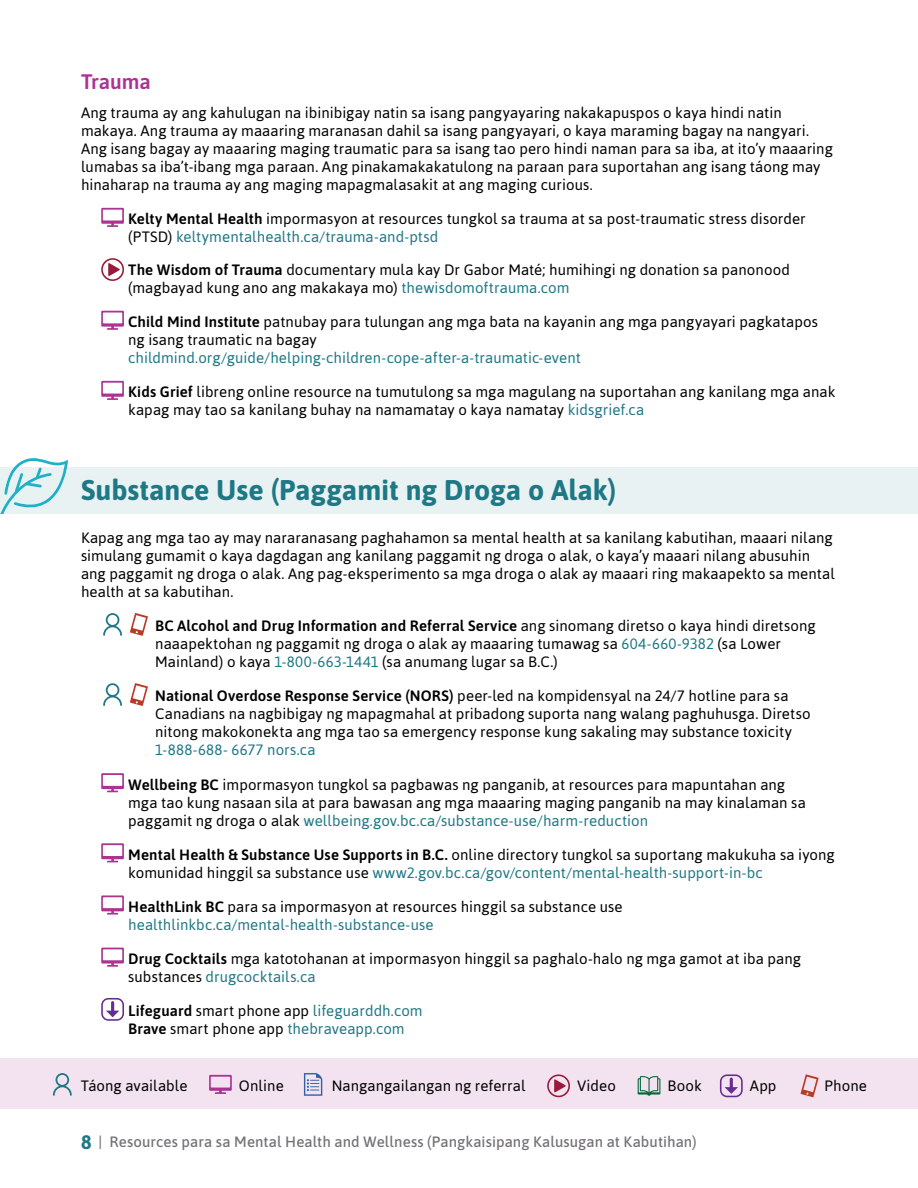
<style>
.page{position:relative;width:918px;height:1188px;background:#fff}
.page>*{position:absolute;margin:0;border:0;box-sizing:border-box;transform-origin:0 0}
.t1{font:700 28.5px "Asap";color:#1f7885}
.t2{font:600 21px "Asap";letter-spacing:-.005em;color:#ab3493}
.t3{font:15px/18px "Asap";letter-spacing:.005em;color:#000}
.t4{font:15px/18px "Asap";letter-spacing:.005em;color:#1f7885}
.t5{font:500 15px "Asap";letter-spacing:.005em;color:#767378}
.s1{font-weight:600}
.s2{color:#1f7885}
.s3{font-weight:600;color:#000}
.s4{color:#000}
.s5{font-weight:700;font-size:19.5px;color:#1f7885}
</style>
<div class="page">
<div style="left:0;top:1059px;width:918px;height:50px;background:#f3e3f0"></div>
<svg style="left:53px;top:1073px;width:19px;height:23px"></svg>
<svg style="left:209px;top:1075px;width:23px;height:19px"></svg>
<svg style="left:304px;top:1073px;width:18px;height:23px"></svg>
<svg style="left:547px;top:1074px;width:23px;height:23px"></svg>
<svg style="left:638px;top:1076px;width:22px;height:20px"></svg>
<svg style="left:720px;top:1074px;width:23px;height:23px"></svg>
<svg style="left:801px;top:1074px;width:18px;height:23px"></svg>
<div style="left:0;top:467px;width:918px;height:47px;background:#e8f2f3"></div>
<hr style="left:917px;top:607px;width:1px;height:46px;background:#e8f2f3">
<hr style="left:917px;top:68px;width:1px;height:47px;background:#e8f2f3">
<svg style="left:101px;top:208px;width:23px;height:19px"></svg>
<svg style="left:101px;top:258px;width:23px;height:23px"></svg>
<svg style="left:101px;top:311px;width:23px;height:19px"></svg>
<svg style="left:101px;top:381px;width:23px;height:19px"></svg>
<svg style="left:103px;top:613px;width:19px;height:23px"></svg>
<svg style="left:130px;top:613px;width:18px;height:23px"></svg>
<svg style="left:103px;top:683px;width:19px;height:23px"></svg>
<svg style="left:130px;top:683px;width:18px;height:23px"></svg>
<svg style="left:101px;top:773px;width:23px;height:19px"></svg>
<svg style="left:101px;top:843px;width:23px;height:19px"></svg>
<svg style="left:101px;top:895px;width:23px;height:20px"></svg>
<svg style="left:101px;top:948px;width:23px;height:19px"></svg>
<svg style="left:101px;top:998px;width:23px;height:23px"></svg>
<svg style="left:917px;top:611px;width:1px;height:42px"></svg>
<svg style="left:917px;top:72px;width:1px;height:43px"></svg>
<svg style="left:0;top:458px;width:68px;height:56px"></svg>
<h2 class="t2" style="left:81px;top:67px;width:72px">Trauma</h2>
<p class="t3" style="left:81px;top:104px;width:753px">Ang trauma ay ang kahulugan na ibinibigay natin sa isang pangyayaring nakakapuspos o kaya hindi natin makaya. Ang trauma ay maaaring maranasan dahil sa isang pangyayari, o kaya maraming bagay na nangyari.<br>Ang isang bagay ay maaaring maging traumatic para sa isang tao pero hindi naman para sa iba, at ito’y maaaring lumabas sa iba’t-ibang mga paraan. Ang pinakamakakatulong na paraan para suportahan ang isang táong may hinaharap na trauma ay ang maging mapagmalasakit at ang maging curious.</p>
<p class="t3" style="left:128px;top:210px;width:679px"><span class="s1">Kelty Mental Health</span> impormasyon at resources tungkol sa trauma at sa post-traumatic stress disorder (PTSD) <span class="s2">keltymentalhealth.ca/trauma-and-ptsd</span></p>
<p class="t3" style="left:128px;top:261px;width:663px"><span class="s1">The Wisdom of Trauma</span> documentary mula kay Dr Gabor Maté; humihingi ng donation sa panonood (magbayad kung ano ang makakaya mo) <span class="s2">thewisdomoftrauma.com</span></p>
<p class="t3" style="left:128px;top:313px;width:691px"><span class="s1">Child Mind Institute</span> patnubay para tulungan ang mga bata na kayanin ang mga pangyayari pagkatapos ng isang traumatic na bagay</p>
<p class="t4" style="left:128px;top:349px;width:454px">childmind.org/guide/helping-children-cope-after-a-traumatic-event</p>
<p class="t3" style="left:128px;top:383px;width:709px"><span class="s1">Kids Grief</span> libreng online resource na tumutulong sa mga magulang na suportahan ang kanilang mga anak kapag may tao sa kanilang buhay na namamatay o kaya namatay <span class="s2">kidsgrief.ca</span></p>
<h1 class="t1" style="left:81px;top:471px;width:537px">Substance Use (Paggamit ng Droga o Alak)</h1>
<p class="t3" style="left:81px;top:529px;width:755px">Kapag ang mga tao ay may nararanasang paghahamon sa mental health at sa kanilang kabutihan, maaari nilang simulang gumamit o kaya dagdagan ang kanilang paggamit ng droga o alak, o kaya’y maaari nilang abusuhin ang paggamit ng droga o alak. Ang pag-eksperimento sa mga droga o alak ay maaari ring makaapekto sa mental health at sa kabutihan.</p>
<p class="t3" style="left:155px;top:617px;width:662px"><span class="s1">BC Alcohol and Drug Information and Referral Service</span> ang sinomang diretso o kaya hindi diretsong naaapektohan ng paggamit ng droga o alak ay maaaring tumawag sa <span class="s2">604-660-9382</span> (sa Lower<br>Mainland) o kaya <span class="s2">1-800-663-1441</span> (sa anumang lugar sa B.C.)</p>
<p class="t3" style="left:155px;top:687px;width:657px"><span class="s1">National Overdose Response Service (NORS)</span> peer-led na kompidensyal na 24/7 hotline para sa<br>Canadians na nagbibigay ng mapagmahal at pribadong suporta nang walang paghuhusga. Diretso nitong makokonekta ang mga tao sa emergency response kung sakaling may substance toxicity</p>
<p class="t4" style="left:155px;top:741px;width:162px">1-888-688- 6677 nors.ca</p>
<p class="t3" style="left:128px;top:775px;width:679px"><span class="s1">Wellbeing BC</span> impormasyon tungkol sa pagbawas ng panganib, at resources para mapuntahan ang mga tao kung nasaan sila at para bawasan ang mga maaaring maging panganib na may kinalaman sa paggamit ng droga o alak <span class="s2">wellbeing.gov.bc.ca/substance-use/harm-reduction</span></p>
<p class="t3" style="left:128px;top:845px;width:708px"><span class="s1">Mental Health &amp; Substance Use Supports in B.C.</span> online directory tungkol sa suportang makukuha sa iyong komunidad hinggil sa substance use <span class="s2">www2.gov.bc.ca/gov/content/mental-health-support-in-bc</span></p>
<p class="t3" style="left:128px;top:897px;width:496px"><span class="s1">HealthLink BC</span> para sa impormasyon at resources hinggil sa substance use <span class="s2">healthlinkbc.ca/mental-health-substance-use</span></p>
<p class="t3" style="left:128px;top:950px;width:674px"><span class="s1">Drug Cocktails</span> mga katotohanan at impormasyon hinggil sa paghalo-halo ng mga gamot at iba pang substances <span class="s2">drugcocktails.ca</span></p>
<p class="t4" style="left:128px;top:1002px;width:296px"><span class="s3">Lifeguard</span> <span class="s4">smart phone app</span> lifeguarddh.com<br><span class="s3">Brave</span> <span class="s4">smart phone app</span> thebraveapp.com</p>
<p class="t3" style="left:81px;top:1077px;width:108px">Táong available</p>
<p class="t3" style="left:239px;top:1077px;width:46px">Online</p>
<p class="t3" style="left:332px;top:1077px;width:195px">Nangangailangan ng referral</p>
<p class="t3" style="left:577px;top:1077px;width:40px">Video</p>
<p class="t3" style="left:668px;top:1077px;width:36px">Book</p>
<p class="t3" style="left:750px;top:1077px;width:28px">App</p>
<p class="t3" style="left:825px;top:1077px;width:44px">Phone</p>
<p class="t5" style="left:81px;top:1132px;width:617px"><span class="s5">8</span> | Resources para sa Mental Health and Wellness (Pangkaisipang Kalusugan at Kabutihan)</p>
</div>
